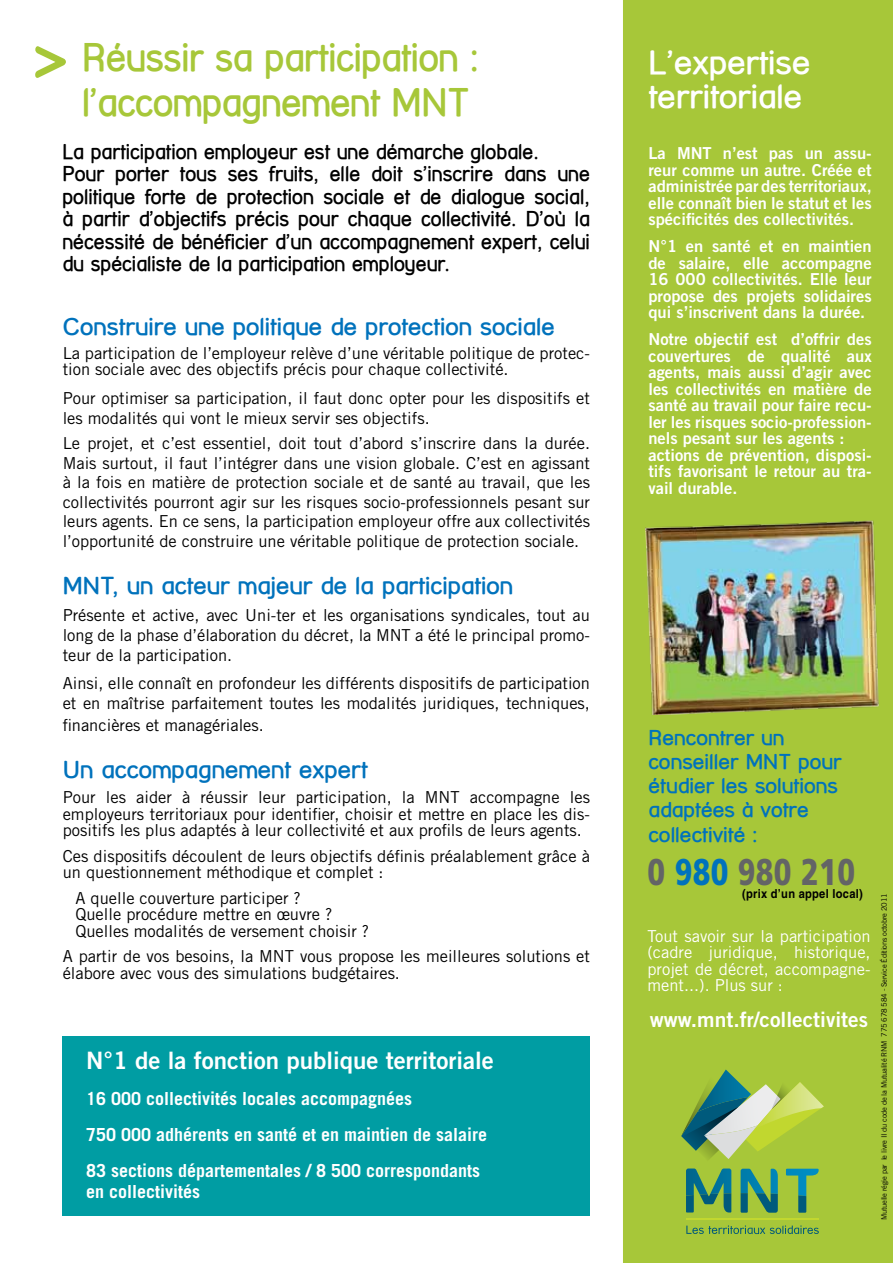
<style>
.page{position:relative;width:893px;height:1263px;background:#fff}
.page>*{position:absolute;margin:0;border:0;box-sizing:border-box;transform-origin:0 0}
.t1{font:700 72px "Street Corner";color:#a7c739;scale:.93 1}
.t2{font:700 39px/45px "Street Corner";letter-spacing:-.01em;color:#a7c739;scale:.93 1}
.t3{font:900 37.05px "Frutiger";letter-spacing:.015em;color:#636466;scale:.78 1}
.t4{font:700 33px/34.5px "New Street Corner";color:#fff}
.t5{font:700 24px "New Street Corner";color:#0072bc}
.t6{font:24px "Trade Gothic Bold Two";color:#fff}
.t7{font:700 21px/22.5px "New Street Corner";color:#000;scale:.93 1}
.t8{font:700 21px/24.3px "New Street Corner";color:#0072bc}
.t9{font:21px "Trade Gothic Bold Two";color:#fff}
.t10{font:700 18px/36px "Trade Gothic";color:#fff}
.t11{font:16.5px/16.5px "Trade Gothic";color:#000}
.t12{font:16.5px/16.5px "Trade Gothic Bold Two";color:#fff;text-align:justify}
.t13{font:16.5px/16.5px "Trade Gothic";color:#fff;text-align:justify}
.t14{font:700 condensed 12.3px "Helvetica";letter-spacing:.02em;color:#000;scale:1.09 1}
.t15{font:7.5px "Trade Gothic";letter-spacing:-.03em;color:#000}
.s1{color:#0072bc}
</style>
<div class="page">
<div style="left:623px;top:0;width:270px;height:1263px;background:#a7c739"></div>
<hr style="left:686px;top:1218px;width:133px;height:2px;background:#c1d72f">
<svg style="left:686px;top:1225px;width:133px;height:9px"></svg>
<svg style="left:681px;top:1069px;width:143px;height:93px;background:#9bbd63"></svg>
<svg style="left:741px;top:1169px;width:37px;height:44px;background:#469470"></svg>
<svg style="left:686px;top:1168px;width:45px;height:44px;background:#499167"></svg>
<svg style="left:786px;top:1169px;width:33px;height:44px"></svg>
<div style="left:63px;top:1037px;width:527px;height:179px;background:#009da3"></div>
<img style="left:645px;top:518px;width:237px;height:197px">
<p class="t1" style="left:34px;top:21px;width:38px">&gt;</p>
<p class="t2" style="left:82px;top:35px;width:428px">Réussir sa participation : l’accompagnement MNT</p>
<p class="t7" style="left:62px;top:140px;width:569px">La participation employeur est une démarche globale.<br>Pour porter tous ses fruits, elle doit s’inscrire dans une politique forte de protection sociale et de dialogue social, à partir d’objectifs précis pour chaque collectivité. D’où la nécessité de bénéficier d’un accompagnement expert, celui du spécialiste de la participation employeur.</p>
<p class="t5" style="left:63px;top:313px;width:494px">Construire une politique de protection sociale</p>
<p class="t11" style="left:63px;top:345px;width:529px">La participation de l’employeur relève d’une véritable politique de protec&shy;tion sociale avec des objectifs précis pour chaque collectivité.</p>
<p class="t11" style="left:63px;top:388px;width:529px;line-height:19.8px">Pour optimiser sa participation, il faut donc opter pour les dispositifs et les modalités qui vont le mieux servir ses objectifs.</p>
<p class="t11" style="left:63px;top:434px;width:529px;line-height:19.5px;text-align:justify">Le projet, et c’est essentiel, doit tout d’abord s’inscrire dans la durée.<br>Mais surtout, il faut l’intégrer dans une vision globale. C’est en agissant à la fois en matière de protection sociale et de santé au travail, que les collectivités pourront agir sur les risques socio-professionnels pesant sur leurs agents. En ce sens, la participation employeur offre aux collectivités l’opportunité de construire une véritable politique de protection sociale.</p>
<p class="t5" style="left:63px;top:572px;width:452px">MNT, un acteur majeur de la participation</p>
<p class="t11" style="left:63px;top:605px;width:529px;line-height:19.8px;text-align:justify">Présente et active, avec Uni-ter et les organisations syndicales, tout au long de la phase d’élaboration du décret, la MNT a été le principal promo&shy;teur de la participation.</p>
<p class="t11" style="left:63px;top:673px;width:529px;line-height:19.8px">Ainsi, elle connaît en profondeur les différents dispositifs de participation et en maîtrise parfaitement toutes les modalités juridiques, techniques,</p>
<p class="t11" style="left:63px;top:716px;width:203px">financières et managériales.</p>
<p class="t5" style="left:63px;top:755px;width:306px">Un accompagnement expert</p>
<p class="t11" style="left:63px;top:789px;width:529px;text-align:justify">Pour les aider à réussir leur participation, la MNT accompagne les employeurs territoriaux pour identifier, choisir et mettre en place les dis&shy;positifs les plus adaptés à leur collectivité et aux profils de leurs agents.</p>
<p class="t11" style="left:63px;top:847px;width:529px">Ces dispositifs découlent de leurs objectifs définis préalablement grâce à un questionnement méthodique et complet :</p>
<p class="t11" style="left:75px;top:889px;width:295px">A quelle couverture participer ?<br>Quelle procédure mettre en œuvre ?<br>Quelles modalités de versement choisir ?</p>
<p class="t11" style="left:63px;top:948px;width:529px">A partir de vos besoins, la MNT vous propose les meilleures solutions et élabore avec vous des simulations budgétaires.</p>
<p class="t6" style="left:86px;top:1045px;width:409px">N°1 de la fonction publique territoriale</p>
<p class="t10" style="left:86px;top:1080px;width:403px">16 000 collectivités locales accompagnées<br>750 000 adhérents en santé et en maintien de salaire<br>83 sections départementales / 8 500 correspondants</p>
<p class="t10" style="left:86px;top:1174px;width:116px">en collectivités</p>
<p class="t4" style="left:648px;top:45px;width:163px">L’expertise territoriale</p>
<p class="t12" style="left:648px;top:145px;width:225px">La MNT n’est pas un assu&shy;reur comme un autre. Créée et administrée par des territoriaux, elle connaît bien le statut et les spécificités des collectivités.</p>
<p class="t12" style="left:648px;top:238px;width:225px">N°1 en santé et en maintien de salaire, elle accompagne 16 000 collectivités. Elle leur propose des projets solidaires qui s’inscrivent dans la durée.</p>
<p class="t12" style="left:648px;top:331px;width:225px;text-align:left">Notre objectif est d’offrir des couvertures de qualité aux agents, mais aussi d’agir avec les collectivités en matière de santé au travail pour faire recu&shy;ler les risques socio-profession&shy;nels pesant sur les agents : actions de prévention, disposi&shy;tifs favorisant le retour au tra&shy;vail durable.</p>
<p class="t8" style="left:648px;top:725px;width:195px">Rencontrer un conseiller MNT pour étudier les solutions adaptées à votre collectivité :</p>
<p class="t3" style="left:647px;top:850px;width:268px">0 <span class="s1">980</span> 980 210</p>
<p class="t14" style="left:742px;top:886px;width:112px">(prix d’un appel local)</p>
<p class="t13" style="left:647px;top:928px;width:225px">Tout savoir sur la participation (cadre juridique, historique, projet de décret, accompagne&shy;ment...). Plus sur :</p>
<p class="t9" style="left:650px;top:1006px;width:220px">www.mnt.fr/collectivites</p>
<p class="t15" style="left:879px;top:1220px;width:328px;rotate:-90deg">Mutuelle régie par le livre II du code de la Mutualité RNM 775 678 584 - Service Éditions octobre 2011</p>
</div>
